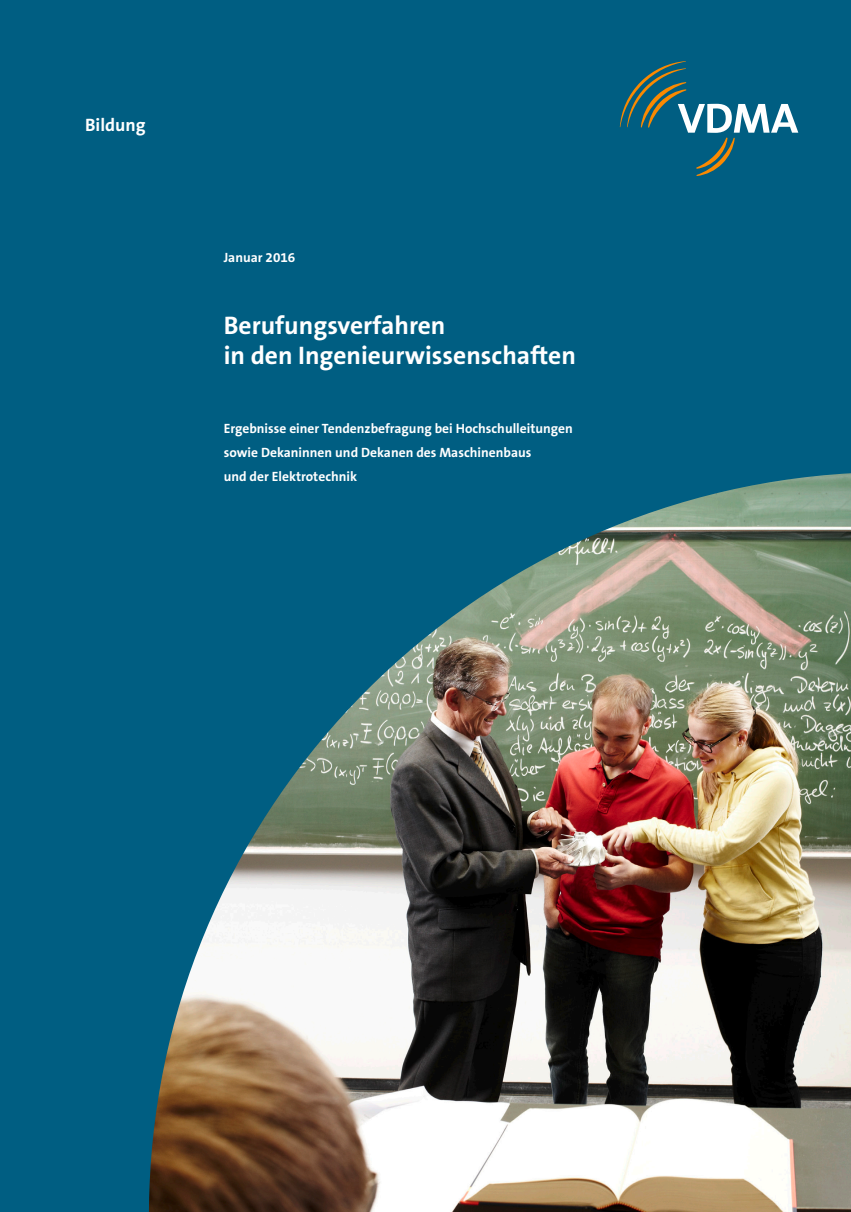
<style>
.page{position:relative;width:851px;height:1212px;background:#fff}
.page>*{position:absolute;margin:0;border:0;box-sizing:border-box;transform-origin:0 0}
.VDMATabelleKopf{font:700 25.5px "The Sans B Plus W7";color:#fff}
.t1{font:700 18px "The Sans B Plus W7";color:#fff}
.VDMATabelleKopf-2{font:700 13.5px "The Sans B Plus W7";color:#fff}
</style>
<div class="page">
<div style="left:0;top:0;width:850px;height:1212px;background:#005e82"></div>
<svg style="left:619px;top:61px;width:179px;height:115px"></svg>
<img style="left:149px;top:473px;width:701px;height:739px">
<p class="t1" style="left:85px;top:113px;width:62px">Bildung</p>
<p class="VDMATabelleKopf-2" style="left:224px;top:248px;width:73px">Januar 2016</p>
<p class="VDMATabelleKopf" style="left:224px;top:309px;width:223px">Berufungsverfahren</p>
<p class="VDMATabelleKopf" style="left:224px;top:339px;width:353px">in den Ingenieurwissenschaften</p>
<p class="VDMATabelleKopf-2" style="left:224px;top:419px;width:350px">Ergebnisse einer Tendenzbefragung bei Hochschulleitungen</p>
<p class="VDMATabelleKopf-2" style="left:224px;top:443px;width:309px">sowie Dekaninnen und Dekanen des Maschinenbaus</p>
<p class="VDMATabelleKopf-2" style="left:224px;top:467px;width:135px">und der Elektrotechnik</p>
</div>
